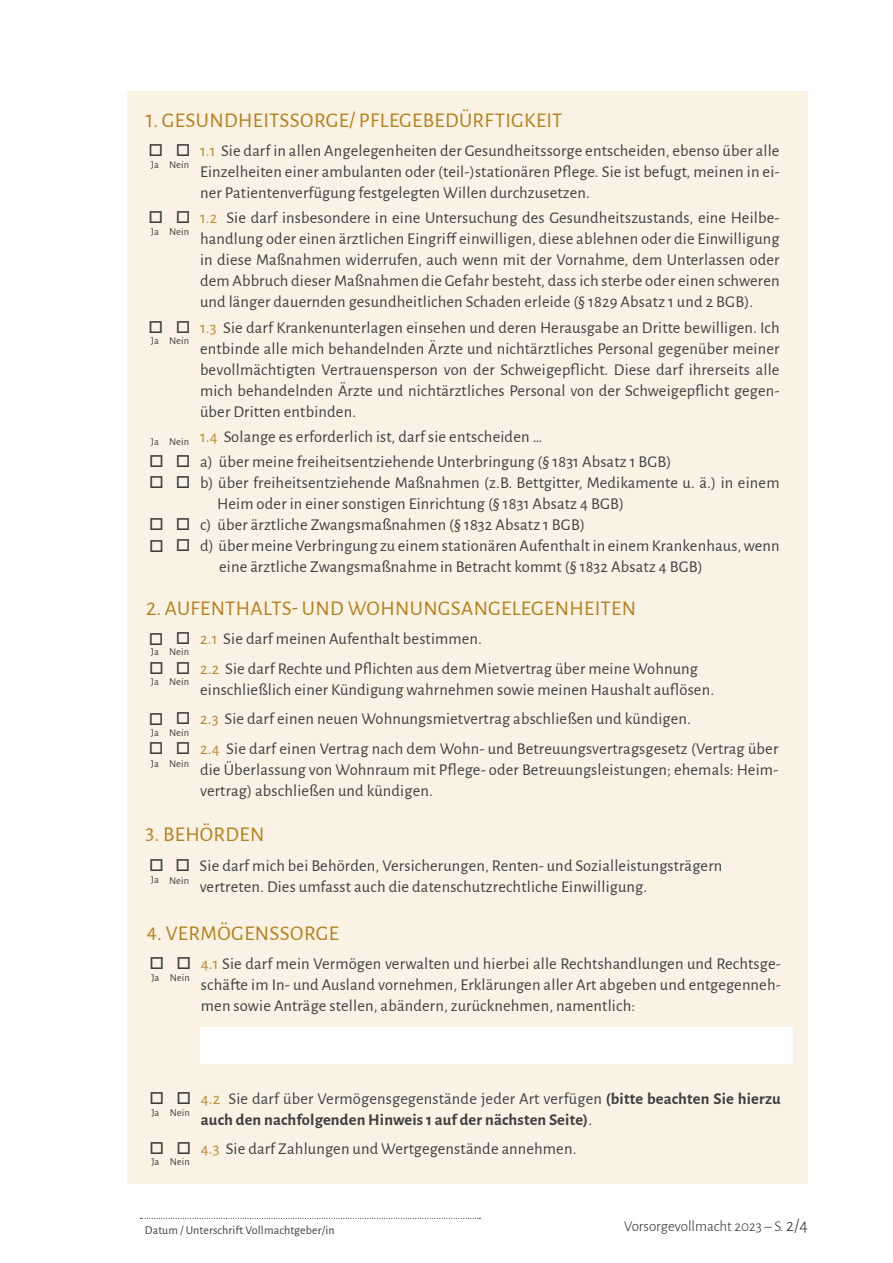
<style>
.page{position:relative;width:893px;height:1263px;background:#fff}
.page>*{position:absolute;margin:0;border:0;box-sizing:border-box;transform-origin:0 0}
.t1{font:21px "Alegreya Sans";letter-spacing:.02em;color:#b67e16}
.t2{font:16.5px/21px "Alegreya Sans";letter-spacing:.01em;color:#3e3e3f}
.t3{font:700 16.5px/21px "Alegreya Sans";letter-spacing:.01em;color:#3e3e3f}
.t4{font:300 15px "Alegreya Sans";color:#231f20}
.t5{font:12px "Alegreya Sans";letter-spacing:.01em;color:#3e3e3f}
.t6{font:10.5px "Alegreya Sans";color:#3e3e3f}
.s1{color:#bd882a}
.s2{font-weight:400;color:#bd882a}
.s3{font-weight:400}
.s4{font-size:18px}
</style>
<div class="page">
<div style="left:127px;top:91px;width:680px;height:1093px;background:#faf2e4"></div>
<div style="left:200px;top:1027px;width:592px;height:37px;background:#fff"></div>
<svg style="left:140px;top:1218px;width:340px;height:1px"></svg>
<p class="t1" style="left:146px;top:105px;width:168px">1. Gesundheitssorge</p>
<p class="t1" style="left:349px;top:105px;width:52px">/ Pflegebed</p>
<p class="t1" style="left:459px;top:105px;width:105px">ürftigkeit</p>
<p class="t2" style="left:200px;top:139px;width:581px;text-align:justify"><span class="s1">1.1</span> Sie darf in allen Angelegenheiten der Gesundheitssorge entscheiden, ebenso über alle Einzelheiten einer ambulanten oder (teil-)stationären Pflege. Sie ist befugt, meinen in ei&shy;ner Patientenverfügung festgelegten Willen durchzusetzen.</p>
<p class="t2" style="left:200px;top:207px;width:581px;text-align:justify"><span class="s1">1.2</span> Sie darf insbesondere in eine Untersuchung des Gesundheitszustands, eine Heilbe&shy;handlung oder einen ärztlichen Eingriff einwilligen, diese ablehnen oder die Einwilligung in diese Maßnahmen widerrufen, auch wenn mit der Vornahme, dem Unterlassen oder dem Abbruch dieser Maßnahmen die Gefahr besteht, dass ich sterbe oder einen schweren und länger dauernden gesundheitlichen Schaden erleide (§ 1829 Absatz 1 und 2 BGB).</p>
<p class="t2" style="left:200px;top:316px;width:581px;text-align:justify"><span class="s1">1.3</span> Sie darf Krankenunterlagen einsehen und deren Herausgabe an Dritte bewilligen. Ich entbinde alle mich behandelnden Ärzte und nichtärztliches Personal gegenüber meiner bevollmächtigten Vertrauensperson von der Schweigepflicht. Diese darf ihrerseits alle mich behandelnden Ärzte und nichtärztliches Personal von der Schweigepflicht gegen&shy;über Dritten entbinden.</p>
<p class="t2" style="left:200px;top:423px;width:473px;line-height:25.2px"><span class="s1">1.4</span> Solange es erforderlich ist, darf sie entscheiden …<br>a) über meine freiheitsentziehende Unterbringung (§ 1831 Absatz 1 BGB)</p>
<p class="t2" style="left:200px;top:471px;width:581px">b) über freiheitsentziehende Maßnahmen (z.B. Bettgitter, Medikamente u. ä.) in einem</p>
<p class="t2" style="left:217px;top:492px;width:408px">Heim oder in einer sonstigen Einrichtung (§ 1831 Absatz 4 BGB)</p>
<p class="t2" style="left:200px;top:513px;width:387px">c) über ärztliche Zwangsmaßnahmen (§ 1832 Absatz 1 BGB)</p>
<p class="t2" style="left:200px;top:535px;width:581px">d) über meine Verbringung zu einem stationären Aufenthalt in einem Krankenhaus, wenn</p>
<p class="t2" style="left:219px;top:556px;width:485px">eine ärztliche Zwangsmaßnahme in Betracht kommt (§ 1832 Absatz 4 BGB)</p>
<p class="t1" style="left:146px;top:593px;width:492px">2. Aufenthalts- und Wohnungsangelegenheiten</p>
<p class="t2" style="left:200px;top:623px;width:499px;line-height:29.5px"><span class="s1">2.1</span> Sie darf meinen Aufenthalt bestimmen.<br><span class="s1">2.2</span> Sie darf Rechte und Pflichten aus dem Mietvertrag über meine Wohnung</p>
<p class="t2" style="left:200px;top:674px;width:580px;line-height:29.5px">einschließlich einer Kündigung wahrnehmen sowie meinen Haushalt auflösen.<br><span class="s1">2.3</span> Sie darf einen neuen Wohnungsmietvertrag abschließen und kündigen.<br><span class="s1">2.4</span> Sie darf einen Vertrag nach dem Wohn- und Betreuungsvertragsgesetz (Vertrag über</p>
<p class="t2" style="left:200px;top:758px;width:580px">die Überlassung von Wohnraum mit Pflege- oder Betreuungsleistungen; ehemals: Heim&shy;vertrag) abschließen und kündigen.</p>
<p class="t1" style="left:146px;top:820px;width:120px">3. Behörden</p>
<p class="t2" style="left:200px;top:854px;width:524px">Sie darf mich bei Behörden, Versicherungen, Renten- und Sozialleistungsträgern vertreten. Dies umfasst auch die datenschutzrechtliche Einwilligung.</p>
<p class="t6" style="left:169px;top:158px;width:22px">Nein</p>
<p class="t6" style="left:151px;top:158px;width:10px">Ja</p>
<p class="t6" style="left:169px;top:225px;width:22px">Nein</p>
<p class="t6" style="left:151px;top:225px;width:10px">Ja</p>
<p class="t6" style="left:169px;top:333px;width:22px">Nein</p>
<p class="t6" style="left:151px;top:333px;width:10px">Ja</p>
<p class="t6" style="left:169px;top:434px;width:22px">Nein</p>
<p class="t6" style="left:151px;top:434px;width:10px">Ja</p>
<p class="t6" style="left:169px;top:645px;width:22px">Nein</p>
<p class="t6" style="left:169px;top:674px;width:22px">Nein</p>
<p class="t6" style="left:151px;top:645px;width:10px">Ja</p>
<p class="t6" style="left:151px;top:674px;width:10px">Ja</p>
<p class="t6" style="left:169px;top:725px;width:22px">Nein</p>
<p class="t6" style="left:169px;top:756px;width:22px">Nein</p>
<p class="t6" style="left:151px;top:725px;width:10px">Ja</p>
<p class="t6" style="left:151px;top:756px;width:10px">Ja</p>
<p class="t6" style="left:151px;top:873px;width:10px">Ja</p>
<p class="t6" style="left:169px;top:873px;width:22px">Nein</p>
<p class="t1" style="left:147px;top:918px;width:45px">4. Verm</p>
<p class="t1" style="left:218px;top:918px;width:86px">öge nssorge</p>
<p class="t2" style="left:201px;top:953px;width:581px;text-align:justify"><span class="s1">4.1</span> Sie darf mein Vermögen verwalten und hierbei alle Rechtshandlungen und Rechtsge&shy;schäfte im I n- und Ausland vornehmen, Erklärungen aller Art abgeben und entgegenneh&shy;men sowie Anträge stellen, abändern, zurücknehmen, namentlich:</p>
<p class="t6" style="left:170px;top:970px;width:22px">Nein</p>
<p class="t6" style="left:151px;top:970px;width:10px">Ja</p>
<p class="t6" style="left:151px;top:1105px;width:10px">Ja</p>
<p class="t6" style="left:170px;top:1105px;width:22px">Nein</p>
<p class="t6" style="left:151px;top:1154px;width:10px">Ja</p>
<p class="t6" style="left:170px;top:1154px;width:22px">Nein</p>
<p class="t3" style="left:201px;top:1086px;width:581px"><span class="s2">4.2</span> <span class="s3">Sie darf über Vermögensgegenstände jeder Art verfügen</span> (bitte beachten Sie hierzu auch den nachfolgenden Hinweis 1 auf der nächsten Seite)<span class="s3">.</span></p>
<p class="t2" style="left:201px;top:1137px;width:377px"><span class="s1">4.3</span> Sie darf Zahlungen und Wertgegenstände annehmen.</p>
<p class="t5" style="left:145px;top:1222px;width:191px">Datum / Unterschrift Vollmachtgeber/in</p>
<p class="t4" style="left:624px;top:1216px;width:185px">Vorsorgevollmacht 2023 – S. <span class="s4">2/4</span></p>
</div>
